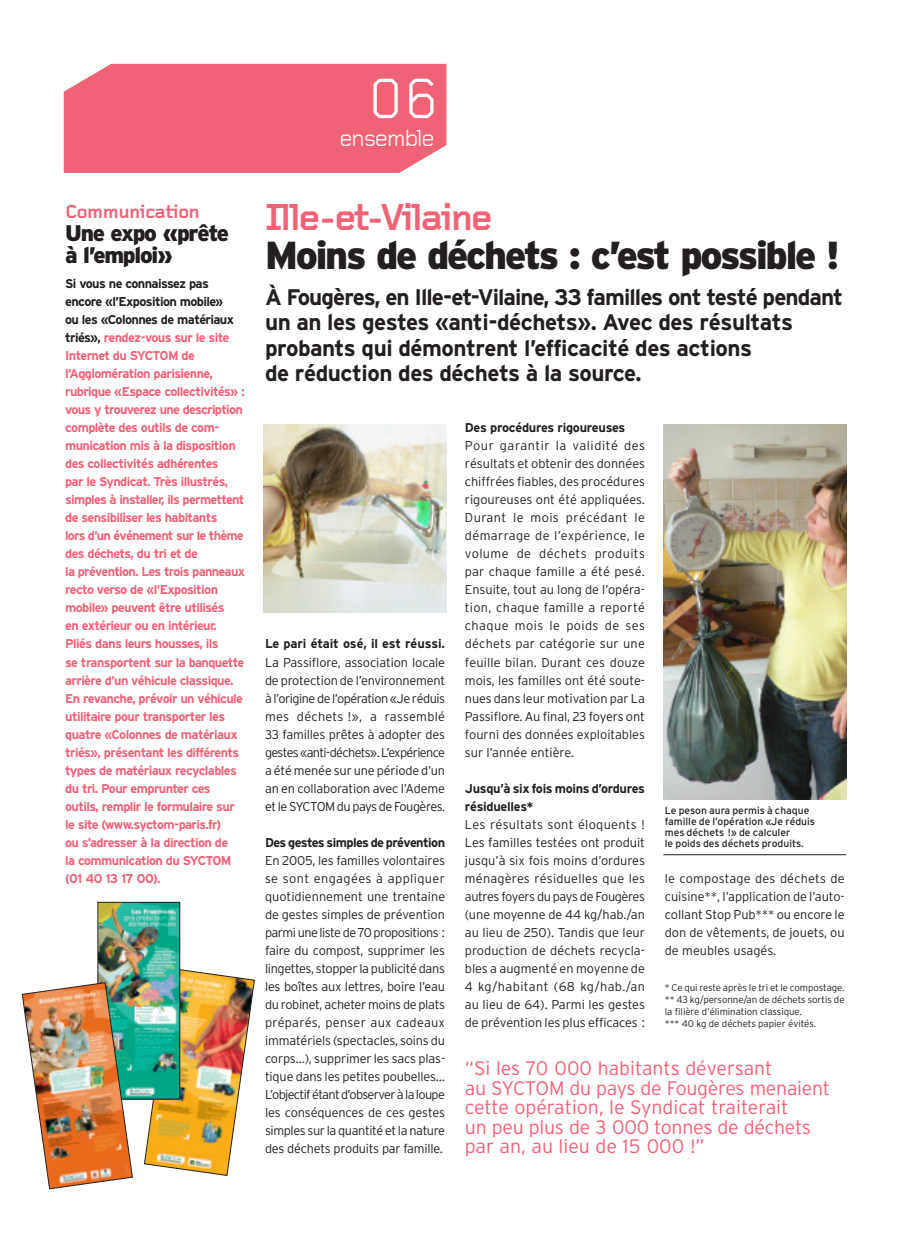
<style>
.page{position:relative;width:910px;height:1234px;background:#fff}
.page>*{position:absolute;margin:0;border:0;box-sizing:border-box;transform-origin:0 0}
.t1{font:59.1px "Foundry Gridnik";color:#fff}
.t2{font:900 39px/39px "Interstate";letter-spacing:-.055em;color:#231f20}
.t3{font:24px "Foundry Gridnik";letter-spacing:-.06em;color:#fff}
.t4{font:700 22.5px/25.5px "Interstate";letter-spacing:-.025em;color:#231f20}
.t5{font:900 22.5px/22.5px "Interstate";letter-spacing:-.055em;color:#231f20}
.t6{font:300 19.5px/19.5px "Interstate";letter-spacing:-.015em;color:#f06377}
.t7{font:700 19.5px "Foundry Gridnik";letter-spacing:-.03em;color:#f06377}
.t8{font:300 12.75px/18px "Interstate";color:#231f20;text-align:justify}
.t9{font:700 12.75px/18px "Interstate";letter-spacing:-.05em;color:#f06377}
.t10{font:10.35px/10.9px "Interstate";color:#231f20}
.t11{font:300 9.75px/12px "Interstate";letter-spacing:-.005em;color:#231f20}
.s1{color:#231f20}
.s2{font-family:"Foundry Gridnik";font-weight:700;color:#f06377}
.s3{font-weight:700}
</style>
<div class="page">
<img style="left:144px;top:967px;width:111px;height:208px">
<div style="left:64px;top:64px;width:382px;height:109px;background:#f06377"></div>
<hr style="left:663px;top:854px;width:183px;height:1px;background:#231f20">
<img style="left:663px;top:424px;width:183px;height:375px">
<img style="left:264px;top:424px;width:182px;height:188px">
<img style="left:100px;top:903px;width:78px;height:193px">
<div style="left:98px;top:901px;width:82px;height:197px;border:1px solid #231f20"></div>
<img style="left:22px;top:981px;width:111px;height:207px">
<p class="t1" style="left:368px;top:79px;width:73px">06</p>
<p class="t3" style="left:340px;top:129px;width:97px">ensemble</p>
<p class="t7" style="left:65px;top:201px;width:136px">Communication</p>
<p class="t5" style="left:65px;top:222px;width:165px">Une expo «prête à l’emploi»</p>
<p class="t9" style="left:65px;top:275px;width:181px"><span class="s1">Si vous ne connaissez pas encore «l’Exposition mobile»<br>ou les «Colonnes de matériaux triés»,</span> rendez-vous sur le site<br>Internet du SYCTOM de l’Agglomération parisienne, rubrique «Espace collectivités» : vous y trouverez une description complète des outils de com&shy;munication mis à la disposition des collectivités adhérentes<br>par le Syndicat. Très illustrés, simples à installer, ils permettent de sensibiliser les habitants<br>lors d’un événement sur le thème des déchets, du tri et de<br>la prévention. Les trois panneaux recto verso de «l’Exposition mobile» peuvent être utilisés<br>en extérieur ou en intérieur.<br>Pliés dans leurs housses, ils<br>se transportent sur la banquette arrière d’un véhicule classique.<br>En revanche, prévoir un véhicule utilitaire pour transporter les quatre «Colonnes de matériaux triés», présentant les différents types de matériaux recyclables du tri. Pour emprunter ces outils, remplir le formulaire sur le site (www.syctom-paris.fr)<br>ou s’adresser à la direction de<br>la communication du SYCTOM (01 40 13 17 00).</p>
<p class="t2" style="left:265px;top:197px;width:576px"><span class="s2">Ille-et-Vilaine<br></span>Moins de déchets : c’est possible !</p>
<p class="t4" style="left:265px;top:284px;width:580px">À Fougères, en Ille-et-Vilaine, 33 familles ont testé pendant un an les gestes «anti-déchets». Avec des résultats probants qui démontrent l’efficacité des actions<br>de réduction des déchets à la source.</p>
<p class="t8" style="left:265px;top:635px;width:182px"><span class="s3">Le pari était osé, il est réussi.<br></span>La Passiflore, association locale de protection de l’environnement à l’origine de l’opération «Je réduis mes déchets !», a rassemblé 33 familles prêtes à adopter des gestes «anti-déchets». L’expérience a été menée sur une période d’un an en collaboration avec l’Ademe et le SYCTOM du pays de Fougères.</p>
<p class="t8" style="left:265px;top:833px;width:182px"><span class="s3">Des gestes simples de prévention </span>En 2005, les familles volontaires se sont engagées à appliquer quotidiennement une trentaine de gestes simples de prévention parmi une liste de 70 propositions : faire du compost, supprimer les lingettes, stopper la publicité dans les boîtes aux lettres, boire l’eau du robinet, acheter moins de plats préparés, penser aux cadeaux immatériels (spectacles, soins du corps…), supprimer les sacs plas&shy;tique dans les petites poubelles… L’objectif étant d’observer à la loupe les conséquences de ces gestes simples sur la quantité et la nature des déchets produits par famille.</p>
<p class="t8" style="left:465px;top:419px;width:182px;text-align:left"><span class="s3">Des procédures rigoureuses<br></span>Pour garantir la validité des résultats et obtenir des données chiffrées fiables, des procédures rigoureuses ont été appliquées.<br>Durant le mois précédant le démarrage de l’expérience, le volume de déchets produits par chaque famille a été pesé.<br>Ensuite, tout au long de l’opéra&shy;tion, chaque famille a reporté chaque mois le poids de ses déchets par catégorie sur une feuille bilan. Durant ces douze mois, les familles ont été soute&shy;nues dans leur motivation par La<br>Passiflore. Au final, 23 foyers ont fourni des données exploitables sur l’année entière.</p>
<p class="t8" style="left:465px;top:779px;width:182px;text-align:left"><span class="s3">Jusqu’à six fois moins d’ordures résiduelles*<br></span>Les résultats sont éloquents !<br>Les familles testées ont produit jusqu’à six fois moins d’ordures ménagères résiduelles que les autres foyers du pays de Fougères (une moyenne de 44 kg/hab./an au lieu de 250). Tandis que leur production de déchets recycla&shy;bles a augmenté en moyenne de<br>4 kg/habitant (68 kg/hab./an au lieu de 64). Parmi les gestes de prévention les plus efficaces :</p>
<p class="t10" style="left:665px;top:804px;width:152px">Le peson aura permis à chaque famille de l’opération «Je réduis mes déchets !» de calculer<br>le poids des déchets produits.</p>
<p class="t8" style="left:665px;top:869px;width:181px">le compostage des déchets de cuisine**, l’application de l’auto&shy;collant Stop Pub*** ou encore le don de vêtements, de jouets, ou de meubles usagés.</p>
<p class="t11" style="left:665px;top:981px;width:181px">* Ce qui reste après le tri et le compostage. ** 43 kg/personne/an de déchets sortis de la filière d’élimination classique.<br>*** 40 kg de déchets papier évités.</p>
<p class="t6" style="left:465px;top:1058px;width:367px">“Si les 70 000 habitants déversant<br>au SYCTOM du pays de Fougères menaient cette opération, le Syndicat traiterait<br>un peu plus de 3 000 tonnes de déchets par an, au lieu de 15 000 !”</p>
</div>
